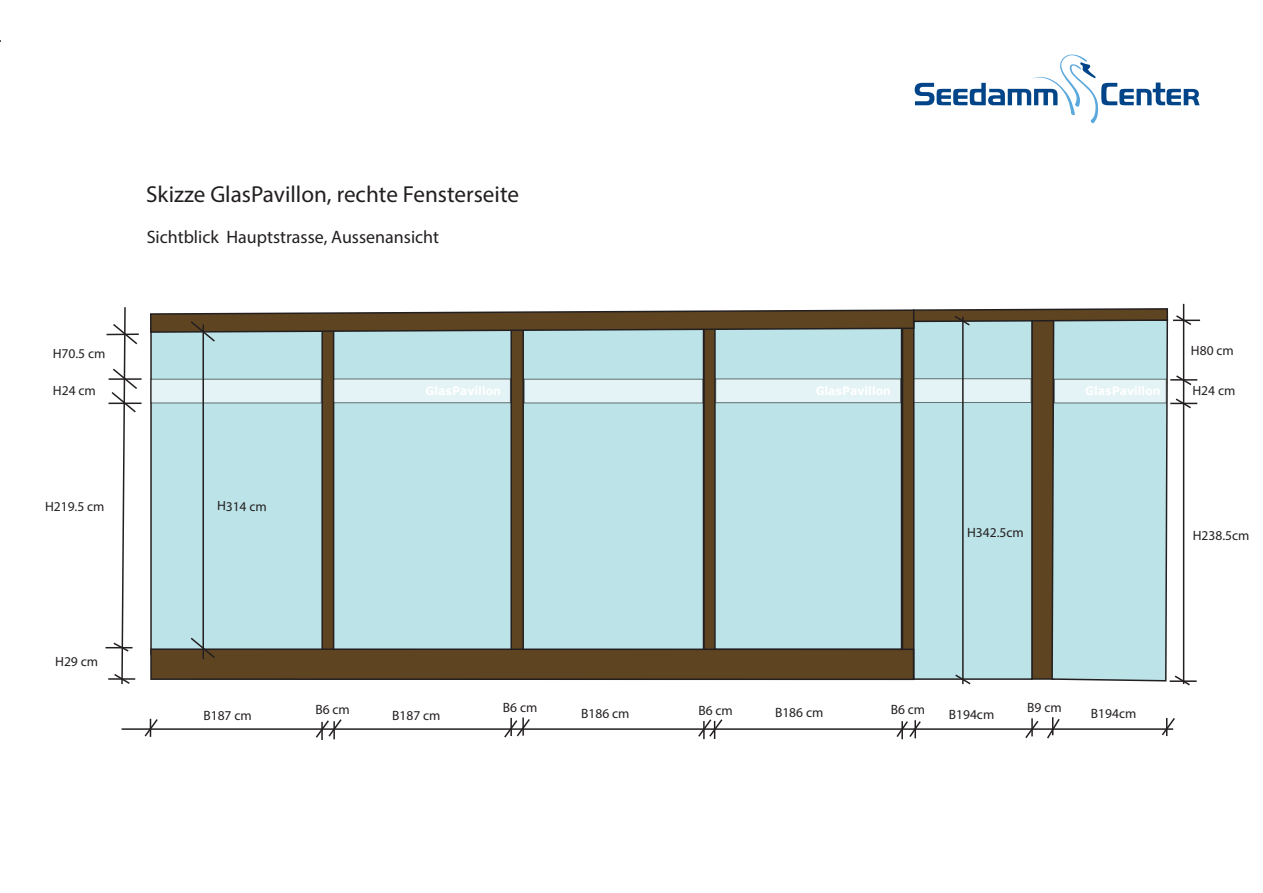
<style>
.page{position:relative;width:1263px;height:893px;background:#fff}
.page>*{position:absolute;margin:0;border:0;box-sizing:border-box;transform-origin:0 0}
.t1{font:23.25px "Myriad";color:#231f20}
.t2{font:18px "Myriad";color:#231f20}
.t3{font:13.5px "Myriad";color:#231f20}
.t4{font:700 11.55px "Verdana";color:#fff;scale:.95 1}
</style>
<div class="page">
<hr style="left:122px;top:728px;width:1051px;height:2px;background:#231f20">
<svg style="left:143px;top:718px;width:16px;height:19px"></svg>
<hr style="left:1183px;top:304px;width:1px;height:380px;background:#231f20">
<svg style="left:314px;top:719px;width:29px;height:21px"></svg>
<svg style="left:503px;top:717px;width:28px;height:21px"></svg>
<svg style="left:1160px;top:718px;width:15px;height:19px"></svg>
<svg style="left:1024px;top:717px;width:37px;height:22px"></svg>
<svg style="left:915px;top:54px;width:284px;height:70px"></svg>
<hr style="left:109px;top:378px;width:33px;height:2px;background:#231f20">
<hr style="left:108px;top:402px;width:34px;height:2px;background:#231f20">
<svg style="left:105px;top:307px;width:34px;height:378px"></svg>
<svg style="left:895px;top:720px;width:27px;height:19px"></svg>
<svg style="left:697px;top:719px;width:27px;height:20px"></svg>
<svg style="left:150px;top:307px;width:1050px;height:379px;background:#aec7c5"></svg>
<hr style="left:1170px;top:379px;width:27px;height:2px;background:#231f20">
<h1 class="t1" style="left:146px;top:180px;width:375px">Skizze GlasPavillon, rechte Fensterseite</h1>
<h2 class="t2" style="left:147px;top:226px;width:294px">Sichtblick Hauptstrasse, Aussenansicht</h2>
<p class="t3" style="left:53px;top:345px;width:54px;rotate:1deg">H70.5 cm</p>
<p class="t3" style="left:53px;top:382px;width:44px;rotate:1deg">H24 cm</p>
<p class="t4" style="left:426px;top:383px;width:81px">GlasPavillon</p>
<p class="t4" style="left:816px;top:383px;width:81px">GlasPavillon</p>
<p class="t4" style="left:1085px;top:383px;width:81px">GlasPavillon</p>
<p class="t3" style="left:1191px;top:343px;width:44px">H80 cm</p>
<p class="t3" style="left:1193px;top:382px;width:44px;rotate:1deg">H24 cm</p>
<p class="t3" style="left:45px;top:498px;width:61px">H219.5 cm</p>
<p class="t3" style="left:217px;top:497px;width:51px;rotate:1deg">H314 cm</p>
<p class="t3" style="left:967px;top:524px;width:58px">H342.5cm</p>
<p class="t3" style="left:1193px;top:527px;width:58px">H238.5cm</p>
<p class="t3" style="left:55px;top:653px;width:44px;rotate:1deg">H29 cm</p>
<p class="t3" style="left:203px;top:707px;width:50px">B187 cm</p>
<p class="t3" style="left:315px;top:701px;width:36px">B6 cm</p>
<p class="t3" style="left:503px;top:699px;width:36px">B6 cm</p>
<p class="t3" style="left:891px;top:701px;width:36px">B6 cm</p>
<p class="t3" style="left:698px;top:702px;width:36px">B6 cm</p>
<p class="t3" style="left:1027px;top:699px;width:36px">B9 cm</p>
<p class="t3" style="left:392px;top:707px;width:50px">B187 cm</p>
<p class="t3" style="left:581px;top:705px;width:50px">B186 cm</p>
<p class="t3" style="left:775px;top:704px;width:50px">B186 cm</p>
<p class="t3" style="left:949px;top:706px;width:47px">B194cm</p>
<p class="t3" style="left:1091px;top:705px;width:47px">B194cm</p>
</div>
